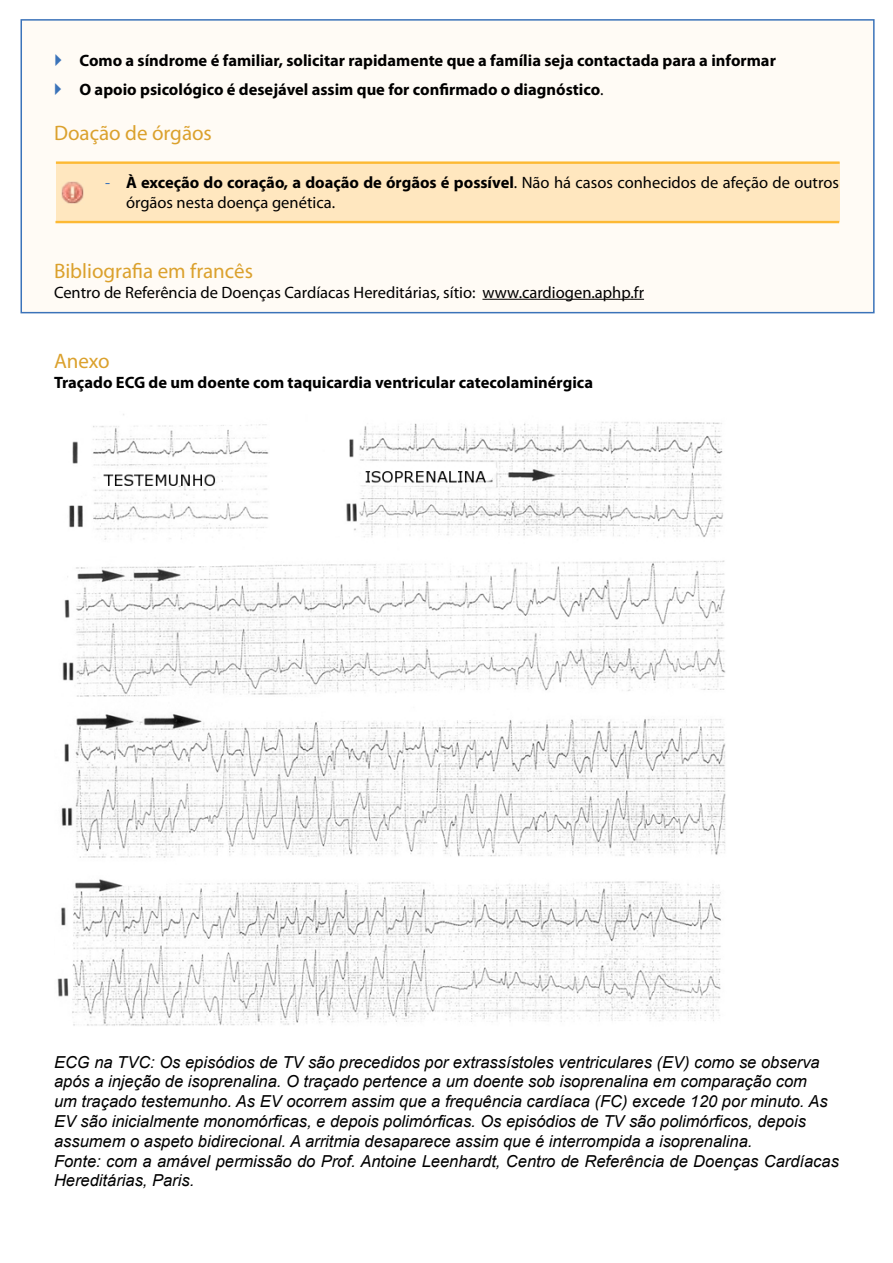
<style>
.page{position:relative;width:893px;height:1263px;background:#fff}
.page>*{position:absolute;margin:0;border:0;box-sizing:border-box;transform-origin:0 0}
.t1{font:21px "Myriad Pro";color:#dba12d}
.t2{font:italic 16.5px/19.8px "Arial";color:#000}
.t3{font:700 16.5px/28.3px "Myriad Pro";color:#000}
.t4{font:16.5px/19.8px "Myriad Pro";color:#000}
.s1{font-weight:400}
.s2{color:#3b73b9}
.s3{font-weight:700}
</style>
<div class="page">
<div style="left:21px;top:19px;width:854px;height:294px;background:#fffbf5;border:2px solid #3b73b9"></div>
<div style="left:56px;top:162px;width:784px;height:60px;background:#ffe7bf"></div>
<hr style="left:56px;top:161px;width:784px;height:3px;background:#fdb933">
<hr style="left:55px;top:221px;width:784px;height:2px;background:#fdb933">
<hr style="left:482px;top:299px;width:162px;height:1px;background:#000">
<img style="left:57px;top:414px;width:669px;height:612px">
<img style="left:61px;top:181px;width:23px;height:23px">
<p class="t3" style="left:79px;top:46px;width:698px">Como a síndrome é familiar, solicitar rapidamente que a família seja contactada para a informar<br>O apoio psicológico é desejável assim que for confirmado o diagnóstico<span class="s1">.</span></p>
<p class="t1" style="left:54px;top:120px;width:159px">Doação de órgãos</p>
<p class="t4" style="left:126px;top:172px;width:714px;text-indent:-21px"><span class="s2">-</span> <span class="s3">À exceção do coração, a doação de órgãos é possível</span>. Não há casos conhecidos de afeção de outros órgãos nesta doença genética.</p>
<p class="t1" style="left:54px;top:258px;width:200px">Bibliografia em francês</p>
<p class="t4" style="left:54px;top:282px;width:592px">Centro de Referência de Doenças Cardíacas Hereditárias, sítio: www.cardiogen.aphp.fr</p>
<p class="t1" style="left:54px;top:348px;width:57px">Anexo</p>
<p class="t3" style="left:54px;top:367px;width:541px">Traçado ECG de um doente com taquicardia ventricular catecolaminérgica</p>
<p class="t2" style="left:54px;top:1052px;width:786px">ECG na TVC: Os episódios de TV são precedidos por extrassístoles ventriculares (EV) como se observa após a injeção de isoprenalina. O traçado pertence a um doente sob isoprenalina em comparação com<br>um traçado testemunho. As EV ocorrem assim que a frequência cardíaca (FC) excede 120 por minuto. As EV são inicialmente monomórficas, e depois polimórficas. Os episódios de TV são polimórficos, depois assumem o aspeto bidirecional. A arritmia desaparece assim que é interrompida a isoprenalina.<br>Fonte: com a amável permissão do Prof. Antoine Leenhardt, Centro de Referência de Doenças Cardíacas Hereditárias, Paris.</p>
</div>
